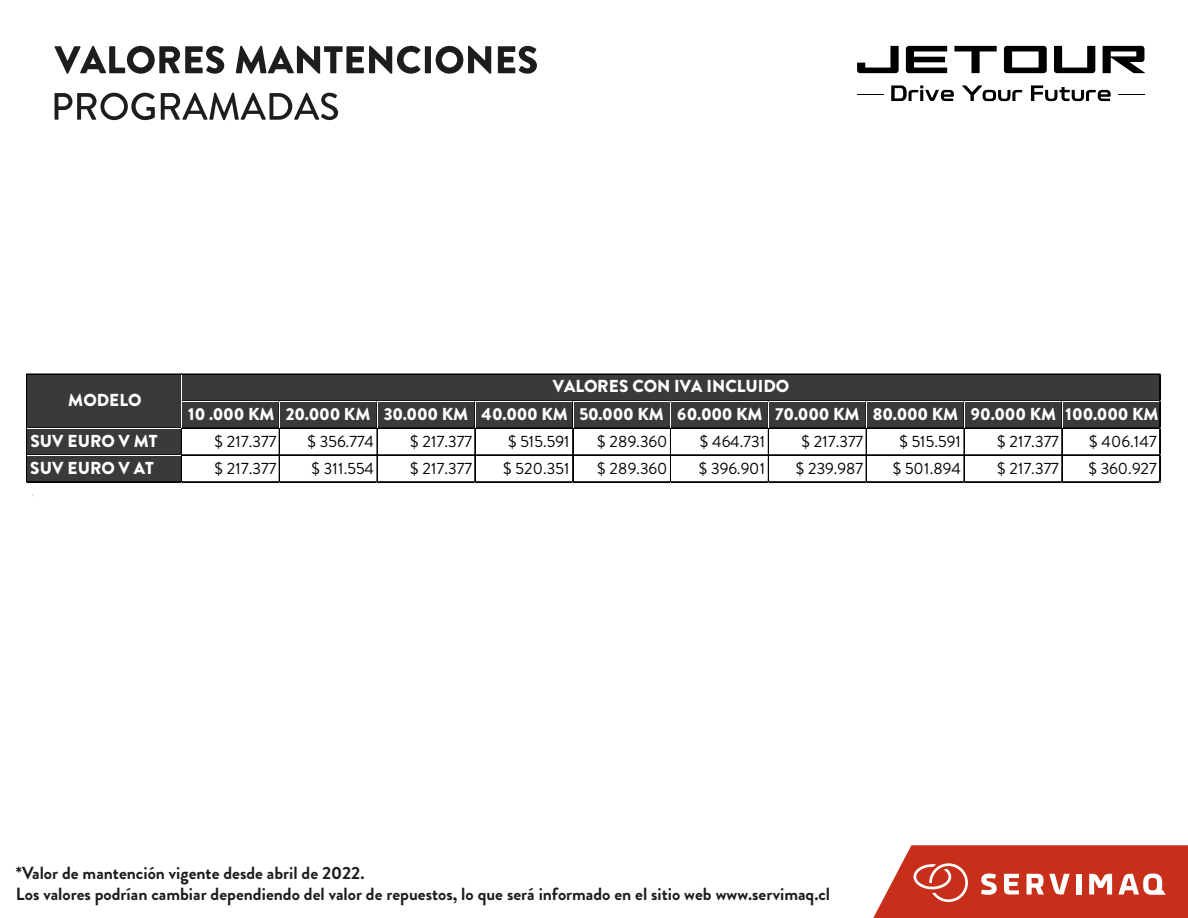
<style>
.page{position:relative;width:1188px;height:918px;background:#fff}
.page>*{position:absolute;margin:0;border:0;box-sizing:border-box;transform-origin:0 0}
.t1{font:700 17.55px/21.1px "Brandon Grotesque";color:#1d1d1b}
.t2{font:900 17.25px "Brandon Grotesque";letter-spacing:-.005em;color:#fff}
.t3{font:16.35px "Brandon Grotesque";color:#000}
</style>
<div class="page">
<svg style="left:54px;top:46px;width:170px;height:28px"></svg>
<svg style="left:236px;top:46px;width:185px;height:28px"></svg>
<div style="left:425px;top:46px;width:6px;height:27px;background:#1d1d1b"></div>
<svg style="left:436px;top:46px;width:55px;height:28px"></svg>
<svg style="left:498px;top:46px;width:39px;height:28px"></svg>
<svg style="left:55px;top:93px;width:100px;height:27px"></svg>
<svg style="left:161px;top:93px;width:177px;height:27px"></svg>
<svg style="left:873px;top:845px;width:315px;height:73px;background:#d05240"></svg>
<div style="left:27px;top:374px;width:1134px;height:55px;background:#3a3a38"></div>
<div style="left:27px;top:428px;width:155px;height:55px;background:#3a3a38"></div>
<hr style="left:27px;top:374px;width:1134px;height:1px;background:#000">
<hr style="left:182px;top:401px;width:979px;height:1px;background:#fff">
<hr style="left:27px;top:428px;width:1134px;height:1px;background:#000">
<hr style="left:27px;top:455px;width:1134px;height:1px;background:#000">
<hr style="left:26px;top:374px;width:1px;height:109px;background:#000">
<hr style="left:27px;top:374px;width:1px;height:109px;background:#000">
<hr style="left:181px;top:375px;width:1px;height:108px;background:#000">
<hr style="left:181px;top:375px;width:1px;height:53px;background:#fff">
<hr style="left:279px;top:402px;width:1px;height:81px;background:#000">
<svg style="left:279px;top:402px;width:1px;height:26px"></svg>
<hr style="left:377px;top:402px;width:1px;height:81px;background:#000">
<hr style="left:475px;top:402px;width:1px;height:81px;background:#000">
<hr style="left:572px;top:402px;width:1px;height:81px;background:#000">
<hr style="left:573px;top:402px;width:1px;height:81px;background:#000">
<hr style="left:670px;top:402px;width:1px;height:81px;background:#000">
<hr style="left:768px;top:402px;width:1px;height:81px;background:#000">
<hr style="left:866px;top:402px;width:1px;height:81px;background:#000">
<hr style="left:964px;top:402px;width:1px;height:81px;background:#000">
<hr style="left:1062px;top:402px;width:1px;height:81px;background:#000">
<hr style="left:27px;top:481px;width:1134px;height:1px;background:#000">
<hr style="left:27px;top:482px;width:1134px;height:1px;background:#000">
<hr style="left:1159px;top:375px;width:1px;height:108px;background:#000">
<hr style="left:1160px;top:375px;width:1px;height:108px;background:#000">
<hr style="left:27px;top:428px;width:154px;height:1px;background:#fff">
<hr style="left:27px;top:455px;width:154px;height:1px;background:#fff">
<svg style="left:377px;top:402px;width:1px;height:26px"></svg>
<svg style="left:475px;top:402px;width:1px;height:26px"></svg>
<svg style="left:573px;top:402px;width:1px;height:26px"></svg>
<svg style="left:670px;top:402px;width:1px;height:26px"></svg>
<svg style="left:768px;top:402px;width:1px;height:26px"></svg>
<svg style="left:866px;top:402px;width:1px;height:26px"></svg>
<svg style="left:964px;top:402px;width:1px;height:26px"></svg>
<svg style="left:1062px;top:402px;width:1px;height:26px"></svg>
<svg style="left:1004px;top:46px;width:43px;height:27px"></svg>
<svg style="left:857px;top:46px;width:42px;height:27px"></svg>
<svg style="left:954px;top:46px;width:43px;height:27px"></svg>
<svg style="left:1054px;top:46px;width:41px;height:27px"></svg>
<svg style="left:1103px;top:46px;width:42px;height:27px"></svg>
<svg style="left:906px;top:46px;width:41px;height:27px"></svg>
<svg style="left:891px;top:85px;width:63px;height:16px"></svg>
<svg style="left:962px;top:85px;width:60px;height:16px"></svg>
<svg style="left:857px;top:94px;width:27px;height:1px"></svg>
<svg style="left:1031px;top:85px;width:80px;height:16px"></svg>
<svg style="left:1118px;top:94px;width:27px;height:1px"></svg>
<p class="t2" style="left:68px;top:388px;width:75px">MODELO</p>
<p class="t2" style="left:553px;top:374px;width:238px">VALORES CON IVA INCLUIDO</p>
<p class="t2" style="left:188px;top:402px;width:972px">10 .000 KM 20.000 KM 30.000 KM 40.000 KM 50.000 KM 60.000 KM 70.000 KM 80.000 KM 90.000 KM 100.000 KM</p>
<p class="t2" style="left:30px;top:429px;width:129px">SUV EURO V MT</p>
<p class="t3" style="left:215px;top:430px;width:63px">$ 217.377</p>
<p class="t3" style="left:308px;top:430px;width:68px">$ 356.774</p>
<p class="t3" style="left:410px;top:430px;width:63px">$ 217.377</p>
<p class="t3" style="left:508px;top:430px;width:63px">$ 515.591</p>
<p class="t3" style="left:597px;top:430px;width:72px">$ 289.360</p>
<p class="t3" style="left:700px;top:430px;width:67px">$ 464.731</p>
<p class="t3" style="left:802px;top:430px;width:63px">$ 217.377</p>
<p class="t3" style="left:899px;top:430px;width:63px">$ 515.591</p>
<p class="t3" style="left:997px;top:430px;width:63px">$ 217.377</p>
<p class="t3" style="left:1089px;top:430px;width:69px">$ 406.147</p>
<p class="t2" style="left:30px;top:456px;width:125px">SUV EURO V AT</p>
<p class="t3" style="left:215px;top:457px;width:63px">$ 217.377</p>
<p class="t3" style="left:311px;top:457px;width:64px">$ 311.554</p>
<p class="t3" style="left:410px;top:457px;width:63px">$ 217.377</p>
<p class="t3" style="left:503px;top:457px;width:68px">$ 520.351</p>
<p class="t3" style="left:597px;top:457px;width:72px">$ 289.360</p>
<p class="t3" style="left:699px;top:457px;width:68px">$ 396.901</p>
<p class="t3" style="left:796px;top:457px;width:69px">$ 239.987</p>
<p class="t3" style="left:893px;top:457px;width:70px">$ 501.894</p>
<p class="t3" style="left:997px;top:457px;width:63px">$ 217.377</p>
<p class="t3" style="left:1088px;top:457px;width:70px">$ 360.927</p>
<p class="t1" style="left:16px;top:863px;width:816px">*Valor de mantención vigente desde abril de 2022.<br>Los valores podrían cambiar dependiendo del valor de repuestos, lo que será informado en el sitio web www.servimaq.cl</p>
</div>
